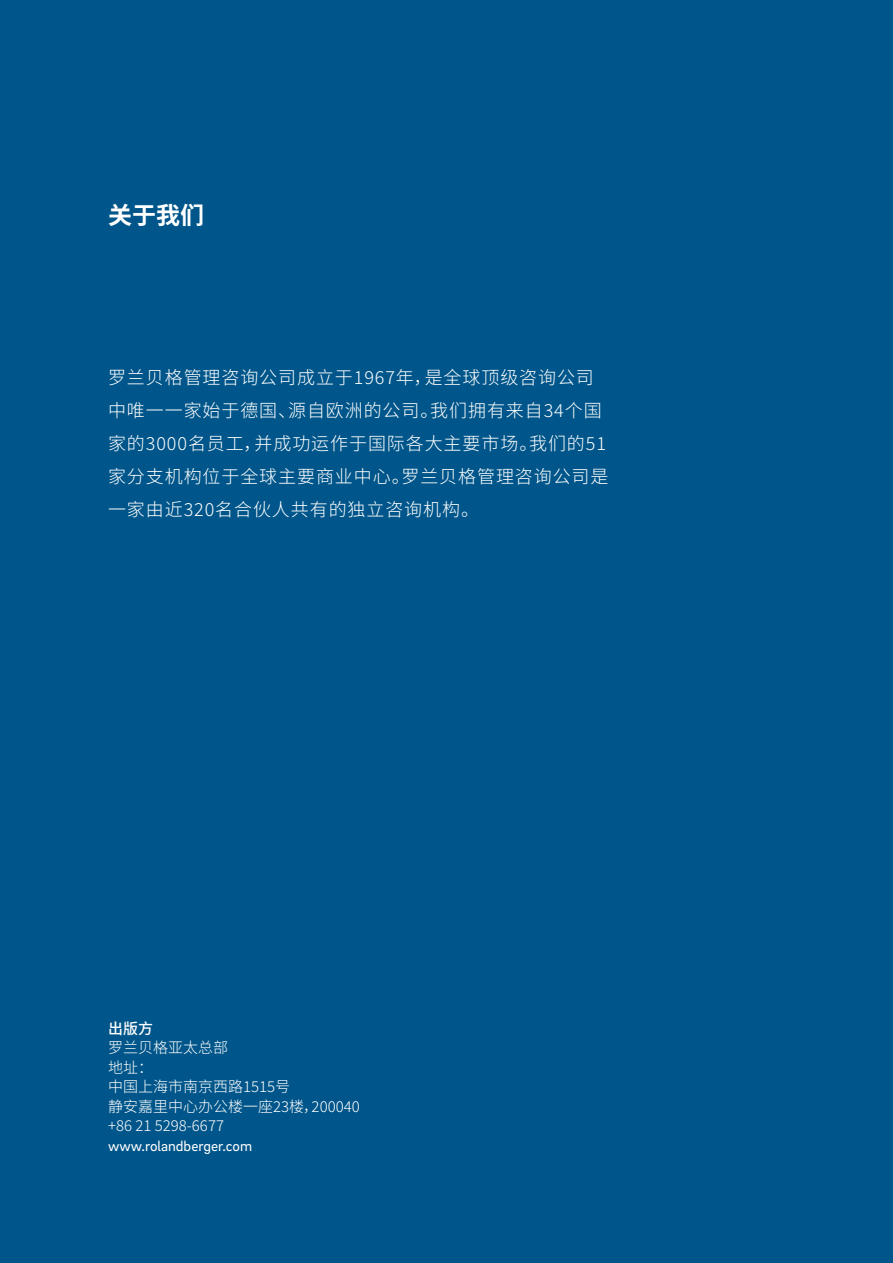
<style>
.page{position:relative;width:893px;height:1263px;background:#00568a}
.page>*{position:absolute;margin:0;border:0;box-sizing:border-box;transform-origin:0 0}
.t1{font:700 24px "Source Han Sans SC";color:#fff}
.Boilerplate{font:300 18px/33px "Source Han Sans SC";letter-spacing:.05em;color:#fff}
.Adress{font:300 15px "Source Han Sans SC";color:#fff}
.Adress-2{font:15px "Brix Sans";color:#fff}
.Adress-3{font:500 15px "Source Han Sans SC";color:#fff}
</style>
<div class="page">
<p class="t1" style="left:108px;top:202px;width:98px">关于我们</p>
<p class="Boilerplate" style="left:108px;top:361px;width:502px">罗兰贝格管理咨询公司成立于1967年，是全球顶级咨询公司中唯一一家始于德国、源自欧洲的公司。我们拥有来自34个国家的3000名员工，并成功运作于国际各大主要市场。我们的51家分支机构位于全球主要商业中心。罗兰贝格管理咨询公司是一家由近320名合伙人共有的独立咨询机构。</p>
<p class="Adress-3" style="left:108px;top:1020px;width:46px">出版方</p>
<p class="Adress" style="left:108px;top:1039px;width:122px">罗兰贝格亚太总部</p>
<p class="Adress" style="left:108px;top:1059px;width:46px">地址：</p>
<p class="Adress" style="left:108px;top:1078px;width:184px">中国上海市南京西路1515号</p>
<p class="Adress" style="left:108px;top:1098px;width:253px">静安嘉里中心办公楼一座23楼，200040</p>
<p class="Adress" style="left:108px;top:1117px;width:117px">+86 21 5298-6677</p>
<p class="Adress-2" style="left:108px;top:1136px;width:146px">www.rolandberger.com</p>
</div>
